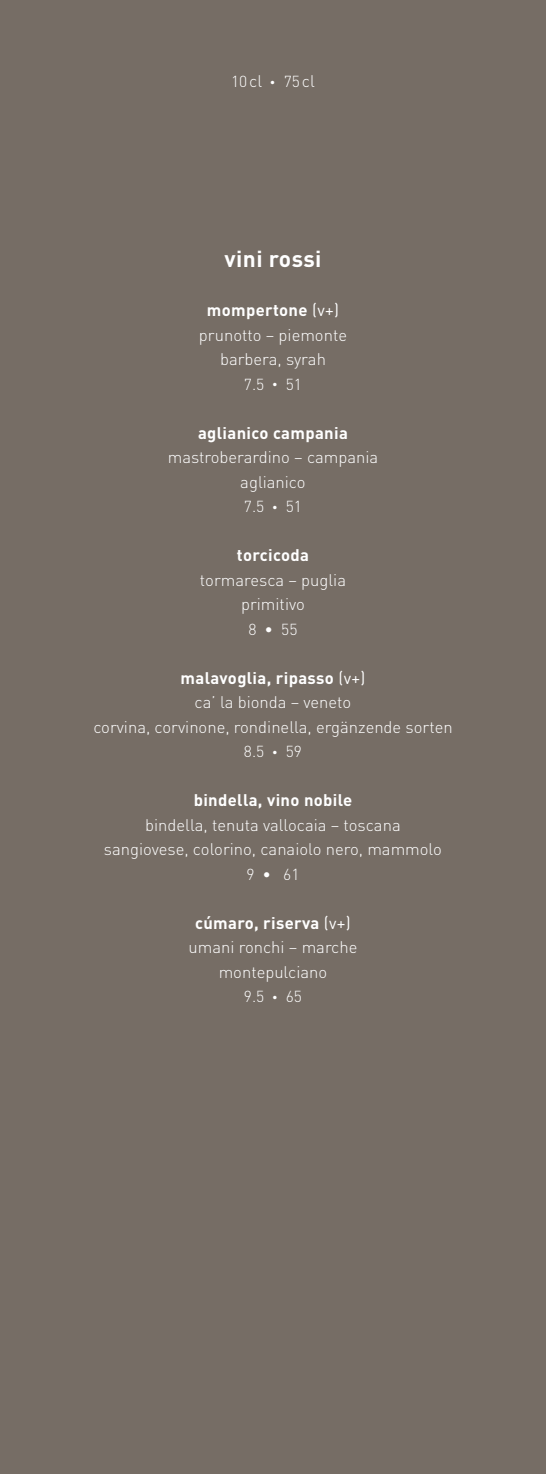
<style>
.page{position:relative;width:546px;height:1474px;background:#fff}
.page>*{position:absolute;margin:0;border:0;box-sizing:border-box;transform-origin:0 0}
.t1{font:700 22.75px "DIN";letter-spacing:.02em;color:#fff}
.t2{font:300 16.62px/24.5px "DIN Pro";color:#fff;text-align:center}
.t3{font:700 16.62px "DIN";letter-spacing:.02em;color:#fff}
.t4{font:300 15.75px "DIN Pro";color:#fff}
.s1{font-size:16.62px}
.s2{font-family:"DIN";font-weight:900;font-size:10.5px}
.s3{font-weight:400}
</style>
<div class="page">
<div style="left:0;top:0;width:546px;height:1473px;background:#766d65"></div>
<p class="t4" style="left:231px;top:69px;width:85px">10<span class="s1">cl</span> <span class="s2">•</span> 75<span class="s1">cl</span></p>
<h1 class="t1" style="left:224px;top:244px;width:99px">vini rossi</h1>
<p class="t3" style="left:207px;top:299px;width:134px">mompertone <span class="s3">(v+)</span></p>
<p class="t2" style="left:199px;top:321px;width:149px">prunotto – piemonte barbera, syrah</p>
<p class="t4" style="left:244px;top:372px;width:59px">7.5 <span class="s2">•</span> 51</p>
<p class="t3" style="left:198px;top:422px;width:151px">aglianico campania</p>
<p class="t2" style="left:168px;top:443px;width:212px">mastroberardino – campania aglianico</p>
<p class="t4" style="left:244px;top:494px;width:59px">7.5 <span class="s2">•</span> 51</p>
<p class="t3" style="left:237px;top:544px;width:74px">torcicoda</p>
<p class="t2" style="left:200px;top:566px;width:148px">tormaresca – puglia primitivo</p>
<p class="t4" style="left:248px;top:617px;width:50px">8 • 55</p>
<p class="t3" style="left:180px;top:667px;width:186px">malavoglia, ripasso <span class="s3">(v+)</span></p>
<p class="t2" style="left:93px;top:688px;width:361px">ca’ la bionda – veneto<br>corvina, corvinone, rondinella, ergänzende sorten</p>
<p class="t4" style="left:244px;top:739px;width:59px">8.5 <span class="s2">•</span> 59</p>
<p class="t3" style="left:194px;top:789px;width:160px">bindella, vino nobile</p>
<p class="t2" style="left:104px;top:811px;width:339px">bindella, tenuta vallocaia – toscana sangiovese, colorino, canaiolo nero, mammolo</p>
<p class="t4" style="left:246px;top:862px;width:54px">9 • 61</p>
<p class="t3" style="left:195px;top:912px;width:157px">cúmaro, riserva <span class="s3">(v+)</span></p>
<p class="t2" style="left:188px;top:933px;width:170px">umani ronchi – marche montepulciano</p>
<p class="t4" style="left:244px;top:984px;width:59px">9.5 <span class="s2">•</span> 65</p>
</div>
